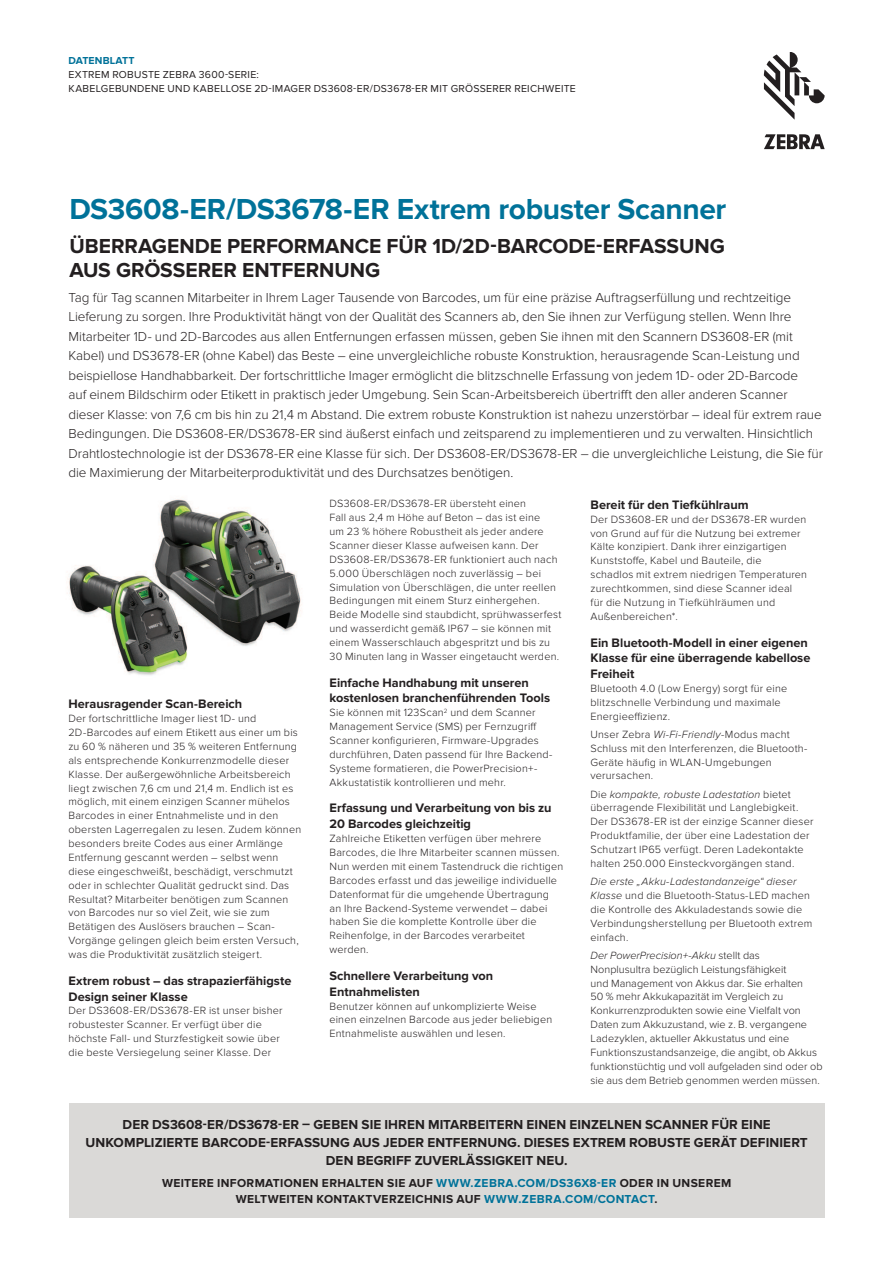
<style>
.page{position:relative;width:893px;height:1263px;background:#fff}
.page>*{position:absolute;margin:0;border:0;box-sizing:border-box;transform-origin:0 0}
.t1{font:700 30px "Proxima Nova";letter-spacing:-.015em;color:#007299}
.t2{font:700 21px/24px "Proxima Nova";color:#231f20}
.t3{font:300 13.5px/19.5px "Proxima Nova";letter-spacing:-.005em;color:#231f20}
.t4{font:700 13.5px/18px "Proxima Nova";letter-spacing:.005em;color:#231f20;text-align:center}
.t5{font:700 12.75px/15.8px "Proxima Nova";color:#231f20}
.t6{font:700 12px/15.5px "Proxima Nova";letter-spacing:.03em;color:#231f20;text-align:center}
.t7{font:300 10.8px/13.8px "Proxima Nova";letter-spacing:.02em;color:#231f20}
.t8{font:10.5px/14.2px "Proxima Nova";letter-spacing:.025em;color:#231f20}
.t9{font:700 10.5px "Proxima Nova";letter-spacing:.015em;color:#007299}
.s1{font-style:italic}
.s2{color:#007299}
</style>
<div class="page">
<svg style="left:764px;top:52px;width:61px;height:68px"></svg>
<svg style="left:764px;top:134px;width:61px;height:15px"></svg>
<img style="left:67px;top:499px;width:235px;height:176px">
<div style="left:69px;top:1103px;width:755px;height:114px;background:#dad9d7"></div>
<p class="t9" style="left:68px;top:55px;width:68px">DATENBLATT</p>
<p class="t8" style="left:68px;top:67px;width:509px">EXTREM ROBUSTE ZEBRA 3600-SERIE:<br>KABELGEBUNDENE UND KABELLOSE 2D-IMAGER DS3608-ER/DS3678-ER MIT GRÖSSERER REICHWEITE</p>
<h1 class="t1" style="left:69px;top:193px;width:658px">DS3608-ER/DS3678-ER Extrem robuster Scanner</h1>
<h2 class="t2" style="left:69px;top:235px;width:657px">ÜBERRAGENDE PERFORMANCE FÜR 1D/2D-BARCODE-ERFASSUNG<br>AUS GRÖSSERER ENTFERNUNG</h2>
<p class="t3" style="left:68px;top:288px;width:756px">Tag für Tag scannen Mitarbeiter in Ihrem Lager Tausende von Barcodes, um für eine präzise Auftragserfüllung und rechtzeitige Lieferung zu sorgen. Ihre Produktivität hängt von der Qualität des Scanners ab, den Sie ihnen zur Verfügung stellen. Wenn Ihre Mitarbeiter 1D- und 2D-Barcodes aus allen Entfernungen erfassen müssen, geben Sie ihnen mit den Scannern DS3608-ER (mit Kabel) und DS3678-ER (ohne Kabel) das Beste – eine unvergleichliche robuste Konstruktion, herausragende Scan-Leistung und beispiellose Handhabbarkeit. Der fortschrittliche Imager ermöglicht die blitzschnelle Erfassung von jedem 1D- oder 2D-Barcode<br>auf einem Bildschirm oder Etikett in praktisch jeder Umgebung. Sein Scan-Arbeitsbereich übertrift den aller anderen Scanner dieser Klasse: von 7,6 cm bis hin zu 21,4 m Abstand. Die extrem robuste Konstruktion ist nahezu unzerstörbar – ideal für extrem raue Bedingungen. Die DS3608-ER/DS3678-ER sind äußerst einfach und zeitsparend zu implementieren und zu verwalten. Hinsichtlich Drahtlostechnologie ist der DS3678-ER eine Klasse für sich. Der DS3608-ER/DS3678-ER – die unvergleichliche Leistung, die Sie für die Maximierung der Mitarbeiterproduktivität und des Durchsatzes benötigen.</p>
<p class="t5" style="left:68px;top:696px;width:175px">Herausragender Scan-Bereich</p>
<p class="t7" style="left:68px;top:712px;width:234px">Der fortschrittliche Imager liest 1D- und 2D-Barcodes auf einem Etikett aus einer um bis zu 60 % näheren und 35 % weiteren Entfernung als entsprechende Konkurrenzmodelle dieser Klasse. Der außergewöhnliche Arbeitsbereich liegt zwischen 7,6 cm und 21,4 m. Endlich ist es möglich, mit einem einzigen Scanner mühelos Barcodes in einer Entnahmeliste und in den obersten Lagerregalen zu lesen. Zudem können besonders breite Codes aus einer Armlänge Entfernung gescannt werden – selbst wenn diese eingeschweißt, beschädigt, verschmutzt oder in schlechter Qualität gedruckt sind. Das Resultat? Mitarbeiter benötigen zum Scannen von Barcodes nur so viel Zeit, wie sie zum Betätigen des Auslösers brauchen – Scan-Vorgänge gelingen gleich beim ersten Versuch, was die Produktivität zusätzlich steigert.</p>
<p class="t5" style="left:68px;top:973px;width:224px">Extrem robust – das strapazierfähigste<br>Design seiner Klasse</p>
<p class="t7" style="left:68px;top:1004px;width:216px">Der DS3608-ER/DS3678-ER ist unser bisher robustester Scanner. Er verfügt über die höchste Fall- und Sturzfestigkeit sowie über die beste Versiegelung seiner Klasse. Der</p>
<p class="t7" style="left:329px;top:497px;width:233px">DS3608-ER/DS3678-ER übersteht einen<br>Fall aus 2,4 m Höhe auf Beton – das ist eine<br>um 23 % höhere Robustheit als jeder andere Scanner dieser Klasse aufweisen kann. Der DS3608-ER/DS3678-ER funktioniert auch nach 5.000 Überschlägen noch zuverlässig – bei Simulation von Überschlägen, die unter reellen Bedingungen mit einem Sturz einhergehen.<br>Beide Modelle sind staubdicht, sprühwasserfest und wasserdicht gemäß IP67 – sie können mit einem Wasserschlauch abgespritzt und bis zu 30 Minuten lang in Wasser eingetaucht werden.</p>
<p class="t5" style="left:329px;top:675px;width:222px">Einfache Handhabung mit unseren kostenlosen branchenführenden Tools</p>
<p class="t7" style="left:329px;top:706px;width:224px">Sie können mit 123Scan<sup>2</sup> und dem Scanner Management Service (SMS) per Fernzugrif Scanner konigurieren, Firmware-Upgrades durchführen, Daten passend für Ihre Backend-Systeme formatieren, die PowerPrecision+- Akkustatistik kontrollieren und mehr.</p>
<p class="t5" style="left:329px;top:800px;width:224px">Erfassung und Verarbeitung von bis zu<br>20 Barcodes gleichzeitig</p>
<p class="t7" style="left:329px;top:832px;width:236px">Zahlreiche Etiketten verfügen über mehrere Barcodes, die Ihre Mitarbeiter scannen müssen.<br>Nun werden mit einem Tastendruck die richtigen Barcodes erfasst und das jeweilige individuelle Datenformat für die umgehende Übertragung an Ihre Backend-Systeme verwendet – dabei haben Sie die komplette Kontrolle über die Reihenfolge, in der Barcodes verarbeitet werden.</p>
<p class="t5" style="left:329px;top:968px;width:165px">Schnellere Verarbeitung von<br>Entnahmelisten</p>
<p class="t7" style="left:329px;top:999px;width:224px">Benutzer können auf unkomplizierte Weise einen einzelnen Barcode aus jeder beliebigen<br>Entnahmeliste auswählen und lesen.</p>
<p class="t5" style="left:590px;top:497px;width:160px">Bereit für den Tiekühlraum</p>
<p class="t7" style="left:590px;top:512px;width:218px">Der DS3608-ER und der DS3678-ER wurden von Grund auf für die Nutzung bei extremer Kälte konzipiert. Dank ihrer einzigartigen Kunststofe, Kabel und Bauteile, die schadlos mit extrem niedrigen Temperaturen zurechtkommen, sind diese Scanner ideal für die Nutzung in Tiekühlräumen und Außenbereichen*.</p>
<p class="t5" style="left:590px;top:634px;width:221px">Ein Bluetooth-Modell in einer eigenen<br>Klasse für eine überragende kabellose<br>Freiheit</p>
<p class="t7" style="left:590px;top:682px;width:198px">Bluetooth 4.0 (Low Energy) sorgt für eine blitzschnelle Verbindung und maximale<br>Energieeizienz.</p>
<p class="t7" style="left:590px;top:728px;width:219px">Unser Zebra <span class="s1">Wi-Fi-Friendly</span>-Modus macht Schluss mit den Interferenzen, die Bluetooth-Geräte häuig in WLAN-Umgebungen verursachen.</p>
<p class="t7" style="left:590px;top:787px;width:224px">Die <span class="s1">kompakte, robuste Ladestation</span> bietet überragende Flexibilität und Langlebigkeit.<br>Der DS3678-ER ist der einzige Scanner dieser Produktfamilie, der über eine Ladestation der Schutzart IP65 verfügt. Deren Ladekontakte halten 250.000 Einsteckvorgängen stand.</p>
<p class="t7" style="left:590px;top:875px;width:223px"><span class="s1">Die erste „Akku-Ladestandanzeige“ dieser Klasse</span> und die Bluetooth-Status-LED machen die Kontrolle des Akkuladestands sowie die Verbindungsherstellung per Bluetooth extrem einfach.</p>
<p class="t7" style="left:590px;top:948px;width:234px"><span class="s1">Der PowerPrecision+-Akku</span> stellt das Nonplusultra bezüglich Leistungsfähigkeit<br>und Management von Akkus dar. Sie erhalten<br>50 % mehr Akkukapazität im Vergleich zu Konkurrenzprodukten sowie eine Vielfalt von Daten zum Akkuzustand, wie z. B. vergangene Ladezyklen, aktueller Akkustatus und eine Funktionszustandsanzeige, die angibt, ob Akkus funktionstüchtig und voll aufgeladen sind oder ob sie aus dem Betrieb genommen werden müssen.</p>
<p class="t4" style="left:86px;top:1116px;width:724px">DER DS3608-ER/DS3678-ER – GEBEN SIE IHREN MITARBEITERN EINEN EINZELNEN SCANNER FÜR EINE<br>UNKOMPLIZIERTE BARCODE-ERFASSUNG AUS JEDER ENTFERNUNG. DIESES EXTREM ROBUSTE GERÄT DEFINIERT<br>DEN BEGRIFF ZUVERLÄSSIGKEIT NEU.</p>
<p class="t6" style="left:162px;top:1175px;width:571px">WEITERE INFORMATIONEN ERHALTEN SIE AUF <span class="s2">WWW.ZEBRA.COM/DS36X8-ER</span> ODER IN UNSEREM<br>WELTWEITEN KONTAKTVERZEICHNIS AUF <span class="s2">WWW.ZEBRA.COM/CONTACT</span>.</p>
</div>
